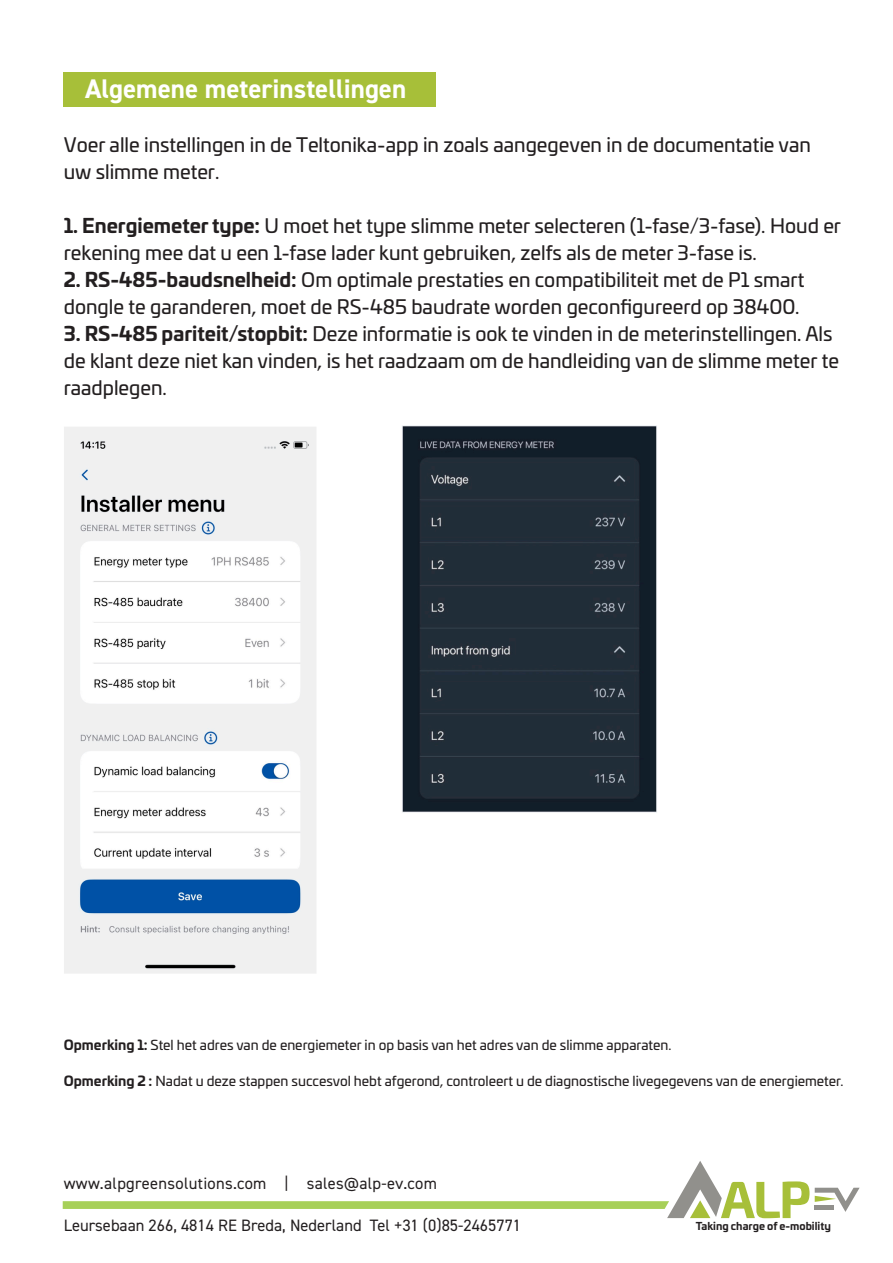
<style>
.page{position:relative;width:893px;height:1263px;background:#fff}
.page>*{position:absolute;margin:0;border:0;box-sizing:border-box;transform-origin:0 0}
.t1{font:700 27px "DIN2014";color:#fff}
.t2{font:19.5px/27px "Univia Pro";color:#231f20}
.t3{font:16.5px "DIN2014";color:#231f20}
.t4{font:16.5px "DIN2014";letter-spacing:.02em;color:#231f20}
.t5{font:13.5px "Univia Pro";color:#231f20}
.t6{font:700 10.5px "Univia Pro";color:#231f20}
.s1{font-weight:700}
</style>
<div class="page">
<svg style="left:815px;top:1188px;width:45px;height:24px"></svg>
<svg style="left:63px;top:1161px;width:746px;height:57px"></svg>
<div style="left:64px;top:73px;width:372px;height:34px;background:#a7bf39"></div>
<img style="left:64px;top:427px;width:252px;height:546px">
<img style="left:402px;top:425px;width:255px;height:388px">
<p class="t1" style="left:85px;top:71px;width:323px">Algemene meterinstellingen</p>
<p class="t2" style="left:64px;top:130px;width:749px">Voer alle instellingen in de Teltonika-app in zoals aangegeven in de documentatie van uw slimme meter.</p>
<p class="t2" style="left:64px;top:211px;width:779px"><span class="s1">1. Energiemeter type:</span> U moet het type slimme meter selecteren (1-fase/3-fase). Houd er rekening mee dat u een 1-fase lader kunt gebruiken, zelfs als de meter 3-fase is.</p>
<p class="t2" style="left:64px;top:265px;width:742px"><span class="s1">2. RS-485-baudsnelheid:</span> Om optimale prestaties en compatibiliteit met de P1 smart dongle te garanderen, moet de RS-485 baudrate worden geconfigureerd op 38400.</p>
<p class="t2" style="left:64px;top:319px;width:777px"><span class="s1">3. RS-485 pariteit/stopbit:</span> Deze informatie is ook te vinden in de meterinstellingen. Als de klant deze niet kan vinden, is het raadzaam om de handleiding van de slimme meter te raadplegen.</p>
<p class="t5" style="left:64px;top:1034px;width:609px"><span class="s1">Opmerking 1:</span> Stel het adres van de energiemeter in op basis van het adres van de slimme apparaten.</p>
<p class="t5" style="left:64px;top:1070px;width:781px"><span class="s1">Opmerking 2 :</span> Nadat u deze stappen succesvol hebt afgerond, controleert u de diagnostische livegegevens van de energiemeter.</p>
<p class="t4" style="left:64px;top:1173px;width:375px">www.alpgreensolutions.com | sales@alp-ev.com</p>
<p class="t3" style="left:64px;top:1215px;width:459px">Leursebaan 266, 4814 RE Breda, Nederland Tel +31 (0)85-2465771</p>
<p class="t6" style="left:696px;top:1218px;width:136px">Taking charge of e-mobility</p>
</div>
